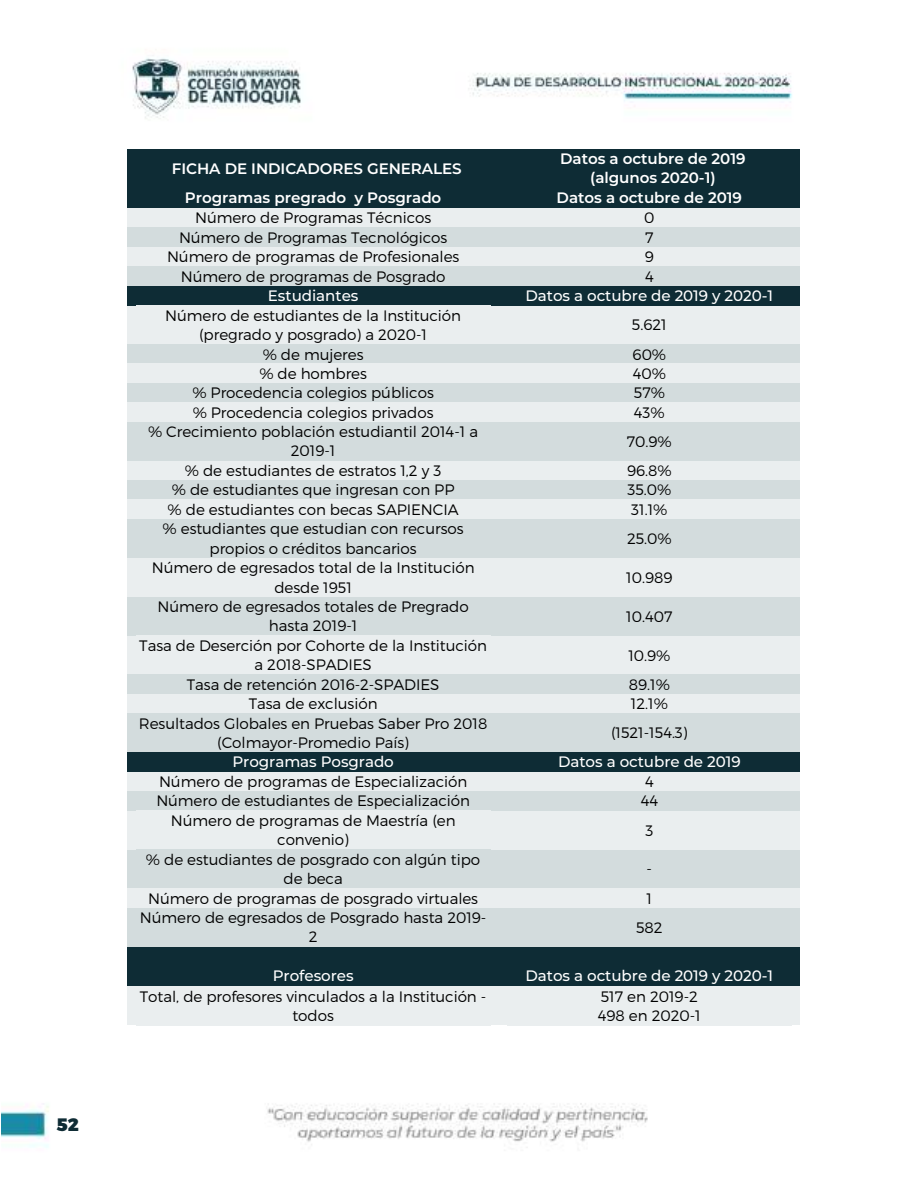
<style>
.page{position:relative;width:918px;height:1188px;background:#fff}
.page>*{position:absolute;margin:0;border:0;box-sizing:border-box;transform-origin:0 0}
.t1{font:900 18px "Montserrat";color:#0f2c35}
.t2{font:300 15.15px/19.5px "Montserrat";letter-spacing:-.005em;color:#000;text-align:center}
.t3{font:500 15.15px "Montserrat";letter-spacing:-.005em;color:#fff}
.t4{font:600 15.15px/19.5px "Montserrat";letter-spacing:-.005em;color:#fff;text-align:center}
</style>
<div class="page">
<img style="left:1px;top:58px;width:791px;height:1090px">
<div style="left:127px;top:149px;width:379px;height:39px;background:#0e2c35"></div>
<div style="left:506px;top:149px;width:294px;height:39px;background:#0e2c35"></div>
<div style="left:127px;top:188px;width:372px;height:20px;background:#0e2c35"></div>
<div style="left:499px;top:188px;width:301px;height:20px;background:#0e2c35"></div>
<div style="left:127px;top:208px;width:372px;height:20px;background:#eaeeef"></div>
<div style="left:499px;top:208px;width:301px;height:20px;background:#eaeeef"></div>
<div style="left:127px;top:228px;width:372px;height:19px;background:#d3dcdd"></div>
<div style="left:499px;top:228px;width:301px;height:19px;background:#d3dcdd"></div>
<div style="left:127px;top:247px;width:372px;height:19px;background:#eaeeef"></div>
<div style="left:499px;top:247px;width:301px;height:19px;background:#eaeeef"></div>
<div style="left:127px;top:266px;width:372px;height:20px;background:#d3dcdd"></div>
<div style="left:499px;top:266px;width:301px;height:20px;background:#d3dcdd"></div>
<div style="left:127px;top:286px;width:372px;height:20px;background:#0e2c35"></div>
<div style="left:499px;top:286px;width:301px;height:20px;background:#0e2c35"></div>
<div style="left:127px;top:306px;width:372px;height:39px;background:#eaeeef"></div>
<div style="left:499px;top:306px;width:301px;height:39px;background:#eaeeef"></div>
<div style="left:127px;top:345px;width:372px;height:19px;background:#d3dcdd"></div>
<div style="left:499px;top:345px;width:301px;height:19px;background:#d3dcdd"></div>
<div style="left:127px;top:364px;width:372px;height:19px;background:#eaeeef"></div>
<div style="left:499px;top:364px;width:301px;height:19px;background:#eaeeef"></div>
<div style="left:127px;top:383px;width:372px;height:19px;background:#d3dcdd"></div>
<div style="left:499px;top:383px;width:301px;height:19px;background:#d3dcdd"></div>
<div style="left:127px;top:402px;width:372px;height:20px;background:#eaeeef"></div>
<div style="left:499px;top:402px;width:301px;height:20px;background:#eaeeef"></div>
<div style="left:127px;top:422px;width:372px;height:39px;background:#d3dcdd"></div>
<div style="left:499px;top:422px;width:301px;height:39px;background:#d3dcdd"></div>
<div style="left:127px;top:461px;width:372px;height:19px;background:#eaeeef"></div>
<div style="left:499px;top:461px;width:301px;height:19px;background:#eaeeef"></div>
<div style="left:127px;top:480px;width:372px;height:20px;background:#d3dcdd"></div>
<div style="left:499px;top:480px;width:301px;height:20px;background:#d3dcdd"></div>
<div style="left:127px;top:500px;width:372px;height:19px;background:#eaeeef"></div>
<div style="left:499px;top:500px;width:301px;height:19px;background:#eaeeef"></div>
<div style="left:127px;top:519px;width:372px;height:39px;background:#d3dcdd"></div>
<div style="left:499px;top:519px;width:301px;height:39px;background:#d3dcdd"></div>
<div style="left:127px;top:558px;width:372px;height:39px;background:#eaeeef"></div>
<div style="left:499px;top:558px;width:301px;height:39px;background:#eaeeef"></div>
<div style="left:127px;top:597px;width:372px;height:39px;background:#d3dcdd"></div>
<div style="left:499px;top:597px;width:301px;height:39px;background:#d3dcdd"></div>
<div style="left:127px;top:636px;width:372px;height:39px;background:#eaeeef"></div>
<div style="left:499px;top:636px;width:301px;height:39px;background:#eaeeef"></div>
<div style="left:127px;top:675px;width:372px;height:19px;background:#d3dcdd"></div>
<div style="left:499px;top:675px;width:301px;height:19px;background:#d3dcdd"></div>
<div style="left:127px;top:694px;width:372px;height:20px;background:#eaeeef"></div>
<div style="left:499px;top:694px;width:301px;height:20px;background:#eaeeef"></div>
<div style="left:127px;top:714px;width:372px;height:38px;background:#d3dcdd"></div>
<div style="left:499px;top:714px;width:301px;height:38px;background:#d3dcdd"></div>
<div style="left:127px;top:752px;width:372px;height:20px;background:#0e2c35"></div>
<div style="left:499px;top:752px;width:301px;height:20px;background:#0e2c35"></div>
<div style="left:127px;top:772px;width:372px;height:19px;background:#eaeeef"></div>
<div style="left:499px;top:772px;width:301px;height:19px;background:#eaeeef"></div>
<div style="left:127px;top:791px;width:372px;height:20px;background:#d3dcdd"></div>
<div style="left:499px;top:791px;width:301px;height:20px;background:#d3dcdd"></div>
<div style="left:127px;top:811px;width:372px;height:39px;background:#eaeeef"></div>
<div style="left:499px;top:811px;width:301px;height:39px;background:#eaeeef"></div>
<div style="left:127px;top:850px;width:372px;height:38px;background:#d3dcdd"></div>
<div style="left:499px;top:850px;width:301px;height:38px;background:#d3dcdd"></div>
<div style="left:127px;top:888px;width:372px;height:20px;background:#eaeeef"></div>
<div style="left:499px;top:888px;width:301px;height:20px;background:#eaeeef"></div>
<div style="left:127px;top:908px;width:372px;height:39px;background:#d3dcdd"></div>
<div style="left:499px;top:908px;width:301px;height:39px;background:#d3dcdd"></div>
<div style="left:127px;top:947px;width:372px;height:39px;background:#0e2c35"></div>
<div style="left:499px;top:947px;width:301px;height:39px;background:#0e2c35"></div>
<div style="left:127px;top:986px;width:372px;height:39px;background:#eaeeef"></div>
<div style="left:499px;top:986px;width:301px;height:39px;background:#eaeeef"></div>
<p class="t1" style="left:57px;top:1113px;width:23px">52</p>
<p class="t4" style="left:172px;top:158px;width:291px">FICHA DE INDICADORES GENERALES</p>
<p class="t4" style="left:560px;top:148px;width:187px">Datos a octubre de 2019 (algunos 2020-1)</p>
<p class="t4" style="left:185px;top:187px;width:258px">Programas pregrado y Posgrado</p>
<p class="t4" style="left:557px;top:187px;width:187px">Datos a octubre de 2019</p>
<p class="t2" style="left:195px;top:208px;width:238px">Número de Programas Técnicos</p>
<p class="t2" style="left:644px;top:208px;width:12px">0</p>
<p class="t2" style="left:179px;top:227px;width:270px">Número de Programas Tecnológicos</p>
<p class="t2" style="left:645px;top:227px;width:10px">7</p>
<p class="t2" style="left:167px;top:247px;width:294px">Número de programas de Profesionales</p>
<p class="t2" style="left:645px;top:247px;width:11px">9</p>
<p class="t2" style="left:181px;top:266px;width:266px">Número de programas de Posgrado</p>
<p class="t2" style="left:645px;top:266px;width:10px">4</p>
<p class="t3" style="left:268px;top:285px;width:92px">Estudiantes</p>
<p class="t3" style="left:526px;top:285px;width:249px">Datos a octubre de 2019 y 2020-1</p>
<p class="t2" style="left:165px;top:305px;width:297px">Número de estudiantes de la Institución (pregrado y posgrado) a 2020-1</p>
<p class="t2" style="left:632px;top:315px;width:36px">5.621</p>
<p class="t2" style="left:263px;top:344px;width:102px">% de mujeres</p>
<p class="t2" style="left:633px;top:344px;width:35px">60%</p>
<p class="t2" style="left:259px;top:363px;width:109px">% de hombres</p>
<p class="t2" style="left:633px;top:363px;width:35px">40%</p>
<p class="t2" style="left:192px;top:383px;width:243px">% Procedencia colegios públicos</p>
<p class="t2" style="left:634px;top:383px;width:33px">57%</p>
<p class="t2" style="left:193px;top:402px;width:242px">% Procedencia colegios privados</p>
<p class="t2" style="left:634px;top:402px;width:32px">43%</p>
<p class="t2" style="left:148px;top:422px;width:332px">% Crecimiento población estudiantil 2014-1 a<br>2019-1</p>
<p class="t2" style="left:627px;top:431px;width:46px">70.9%</p>
<p class="t2" style="left:185px;top:461px;width:258px">% de estudiantes de estratos 1,2 y 3</p>
<p class="t2" style="left:627px;top:461px;width:46px">96.8%</p>
<p class="t2" style="left:172px;top:480px;width:284px">% de estudiantes que ingresan con PP</p>
<p class="t2" style="left:627px;top:480px;width:45px">35.0%</p>
<p class="t2" style="left:168px;top:499px;width:293px">% de estudiantes con becas SAPIENCIA</p>
<p class="t2" style="left:631px;top:499px;width:38px">31.1%</p>
<p class="t2" style="left:163px;top:519px;width:303px">% estudiantes que estudian con recursos propios o créditos bancarios</p>
<p class="t2" style="left:627px;top:529px;width:46px">25.0%</p>
<p class="t2" style="left:152px;top:558px;width:324px">Número de egresados total de la Institución desde 1951</p>
<p class="t2" style="left:626px;top:567px;width:48px">10.989</p>
<p class="t2" style="left:158px;top:597px;width:313px">Número de egresados totales de Pregrado hasta 2019-1</p>
<p class="t2" style="left:626px;top:606px;width:48px">10.407</p>
<p class="t2" style="left:139px;top:635px;width:349px">Tasa de Deserción por Cohorte de la Institución a 2018-SPADIES</p>
<p class="t2" style="left:628px;top:645px;width:44px">10.9%</p>
<p class="t2" style="left:187px;top:674px;width:254px">Tasa de retención 2016-2-SPADIES</p>
<p class="t2" style="left:629px;top:674px;width:43px">89.1%</p>
<p class="t2" style="left:249px;top:694px;width:130px">Tasa de exclusión</p>
<p class="t2" style="left:631px;top:694px;width:39px">12.1%</p>
<p class="t2" style="left:139px;top:713px;width:350px">Resultados Globales en Pruebas Saber Pro 2018 (Colmayor-Promedio País)</p>
<p class="t2" style="left:611px;top:723px;width:78px">(1521-154.3)</p>
<p class="t3" style="left:232px;top:751px;width:163px">Programas Posgrado</p>
<p class="t3" style="left:558px;top:751px;width:184px">Datos a octubre de 2019</p>
<p class="t2" style="left:159px;top:772px;width:310px">Número de programas de Especialización</p>
<p class="t2" style="left:645px;top:772px;width:10px">4</p>
<p class="t2" style="left:156px;top:791px;width:315px">Número de estudiantes de Especialización</p>
<p class="t2" style="left:641px;top:791px;width:19px">44</p>
<p class="t2" style="left:171px;top:810px;width:286px">Número de programas de Maestría (en convenio)</p>
<p class="t2" style="left:645px;top:820px;width:9px">3</p>
<p class="t2" style="left:146px;top:849px;width:336px">% de estudiantes de posgrado con algún tipo de beca</p>
<p class="t2" style="left:647px;top:859px;width:7px">-</p>
<p class="t2" style="left:148px;top:888px;width:331px">Número de programas de posgrado virtuales</p>
<p class="t2" style="left:647px;top:888px;width:7px">1</p>
<p class="t2" style="left:140px;top:908px;width:348px">Número de egresados de Posgrado hasta 2019-<br>2</p>
<p class="t2" style="left:636px;top:917px;width:28px">582</p>
<p class="t3" style="left:273px;top:965px;width:82px">Profesores</p>
<p class="t3" style="left:526px;top:965px;width:249px">Datos a octubre de 2019 y 2020-1</p>
<p class="t2" style="left:140px;top:986px;width:348px">Total, de profesores vinculados a la Institución - todos</p>
<p class="t2" style="left:598px;top:986px;width:104px;text-align:left">517 en 2019-2<br>498 en 2020-1</p>
</div>
